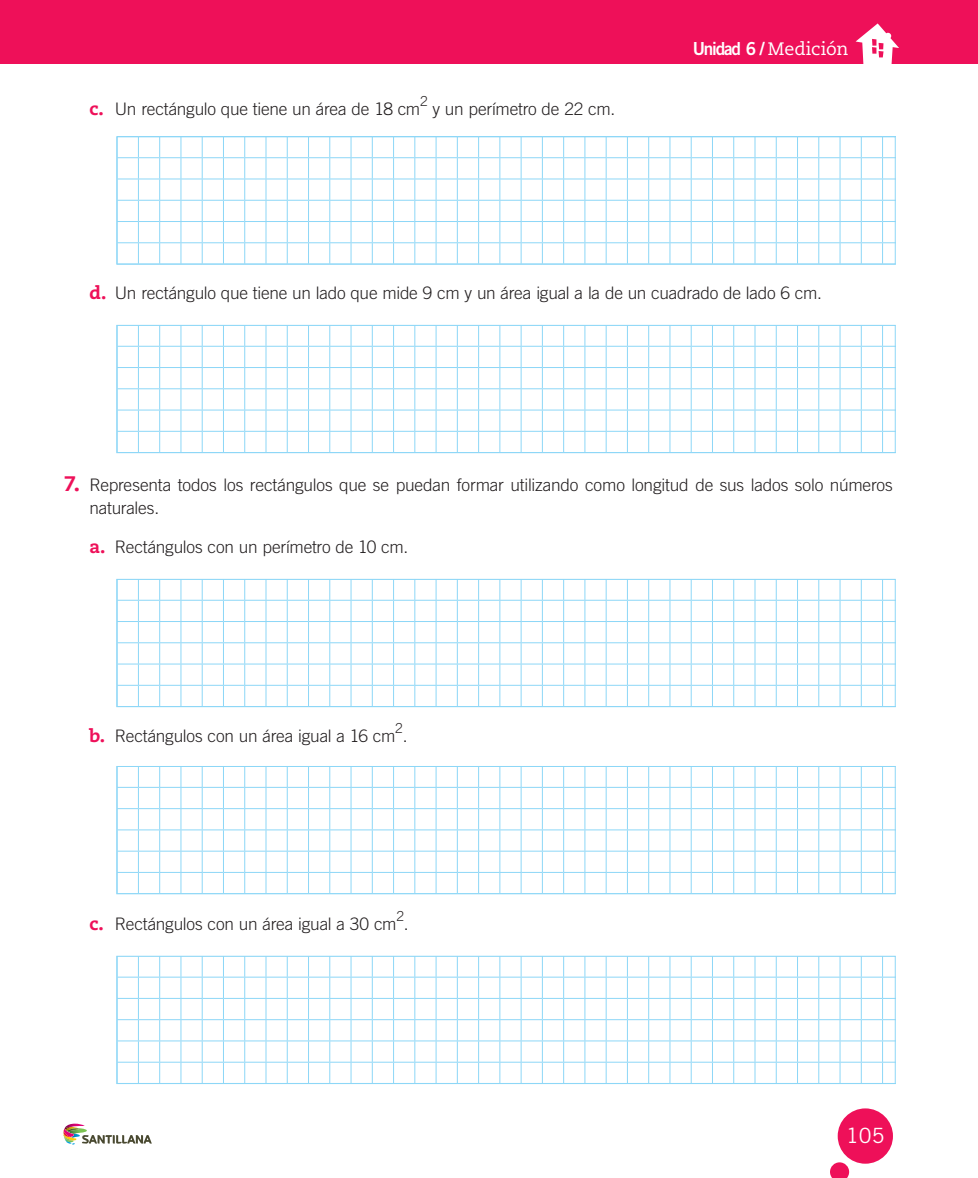
<style>
.page{position:relative;width:978px;height:1178px;background:#fff}
.page>*{position:absolute;margin:0;border:0;box-sizing:border-box;transform-origin:0 0}
.t1{font:21px "Trade Gothic LT Std";color:#fff}
.t2{font:18px "Trade Gothic LT Std Bd 2";letter-spacing:-.07em;color:#fff;scale:.95 1}
.t3{font:300 17.25px/22.5px "Trade Gothic LT Std";letter-spacing:-.015em;color:#231f20}
.t4{font:300 13.8px "Trade Gothic LT Std";color:#231f20}
.s1{font-family:"Caecilia LT Std";font-weight:800;font-size:18px;color:#ee1059}
.s2{font-family:"Caecilia LT Std"}
.s3{font-family:"Caecilia LT Std";font-weight:800;font-size:21px;color:#ee1059}
</style>
<div class="page">
<div style="left:0;top:0;width:978px;height:64px;background:#ee1059"></div>
<svg style="left:856px;top:23px;width:43px;height:41px"></svg>
<svg style="left:117px;top:138px;width:778px;height:127px"></svg>
<div style="left:116px;top:136px;width:780px;height:128px;border:1px solid #8dd7f7"></div>
<svg style="left:118px;top:327px;width:776px;height:124px"></svg>
<div style="left:116px;top:325px;width:780px;height:128px;border:1px solid #8dd7f7"></div>
<svg style="left:118px;top:581px;width:776px;height:124px"></svg>
<div style="left:116px;top:579px;width:780px;height:128px;border:1px solid #8dd7f7"></div>
<svg style="left:118px;top:768px;width:776px;height:124px"></svg>
<div style="left:116px;top:766px;width:780px;height:128px;border:1px solid #8dd7f7"></div>
<svg style="left:118px;top:958px;width:776px;height:124px"></svg>
<div style="left:116px;top:956px;width:780px;height:128px;border:1px solid #8dd7f7"></div>
<div style="left:838px;top:1108px;width:55px;height:56px;background:#ee1059;border-radius:50%"></div>
<svg style="left:830px;top:1162px;width:19px;height:16px"></svg>
<svg style="left:64px;top:1123px;width:88px;height:21px"></svg>
<p class="t4" style="left:420px;top:93px;width:9px">2</p>
<p class="t3" style="left:89px;top:97px;width:332px"><span class="s1">c.</span> Un rectángulo que tiene un área de 18 cm</p>
<p class="t3" style="left:433px;top:97px;width:184px">y un perímetro de 22 cm.</p>
<p class="t2" style="left:693px;top:38px;width:165px">Unidad 6 / <span class="s2">Medición</span></p>
<p class="t3" style="left:89px;top:281px;width:734px"><span class="s1">d.</span> Un rectángulo que tiene un lado que mide 9 cm y un área igual a la de un cuadrado de lado 6 cm.</p>
<p class="t3" style="left:89px;top:474px;width:805px;text-indent:-26px"><span class="s3">7.</span> Representa todos los rectángulos que se puedan formar utilizando como longitud de sus lados solo números naturales.</p>
<p class="t3" style="left:89px;top:536px;width:320px"><span class="s1">a.</span> Rectángulos con un perímetro de 10 cm.</p>
<p class="t4" style="left:395px;top:720px;width:9px">2</p>
<p class="t3" style="left:89px;top:724px;width:320px"><span class="s1">b.</span> Rectángulos con un área igual a 16 cm .</p>
<p class="t4" style="left:396px;top:908px;width:9px">2</p>
<p class="t3" style="left:89px;top:912px;width:321px"><span class="s1">c.</span> Rectángulos con un área igual a 30 cm .</p>
<p class="t1" style="left:846px;top:1123px;width:40px">105</p>
</div>
